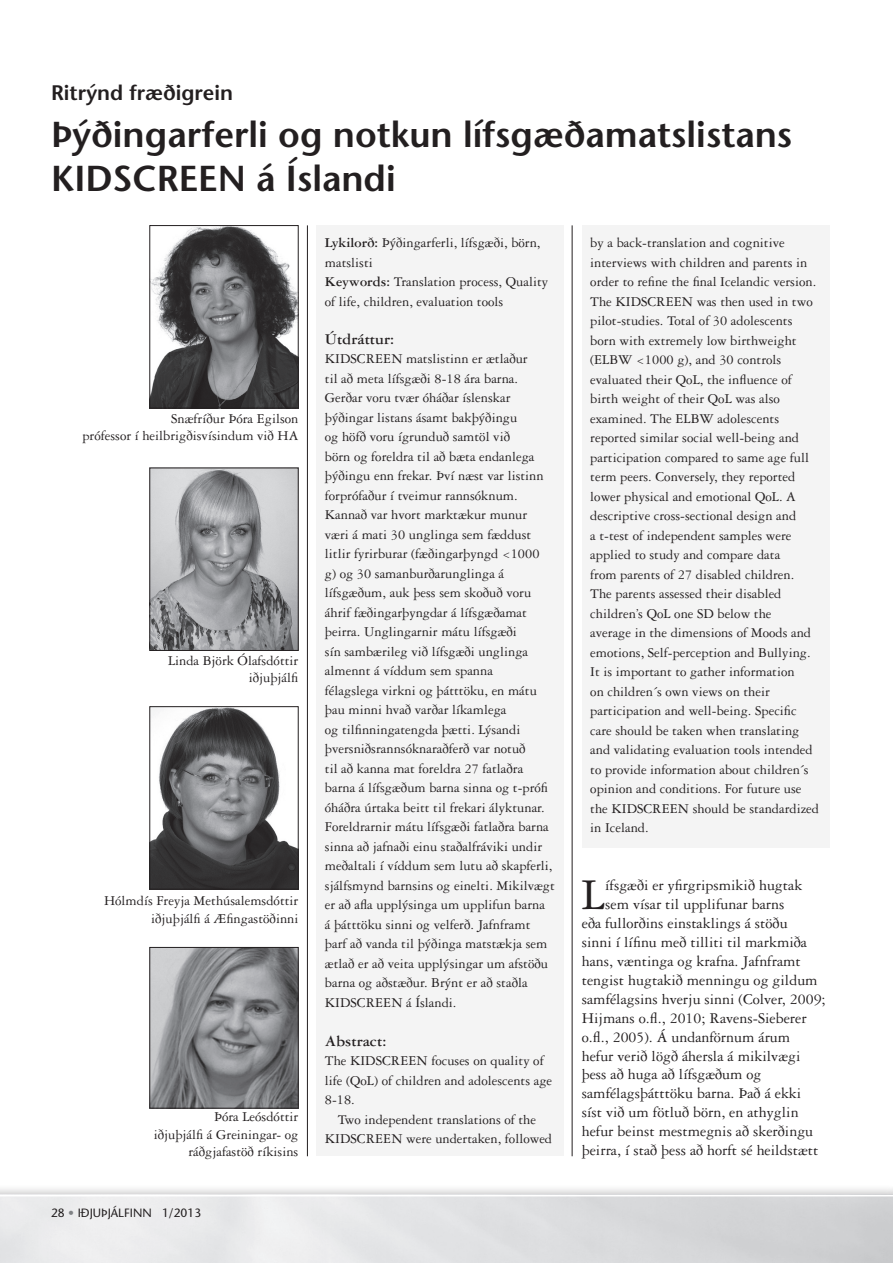
<style>
.page{position:relative;width:893px;height:1263px;background:#fff}
.page>*{position:absolute;margin:0;border:0;box-sizing:border-box;transform-origin:0 0}
.t1{font:46.8px "Garamond 3 LT Std";color:#231f20}
.t2{font:600 36px/43.2px "Stone Sans Std";color:#231f20}
.t3{font:600 21px "Stone Sans Std";color:#231f20}
.t4{font:15.9px "Garamond 3 LT Std";color:#231f20}
.t5{font:700 15.9px "Garamond 3 LT Std";color:#231f20}
.t6{font:14.4px/19.5px "Garamond 3 LT Std";color:#231f20;text-align:right}
.t7{font:500 12px "Stone Sans Std";color:#231f20}
.s1{color:#808285}
.s2{font-weight:700}
</style>
<div class="page">
<div style="left:0;top:1184px;width:893px;height:79px;background:#231f20;opacity:.25"></div>
<img style="left:0;top:1196px;width:893px;height:67px">
<hr style="left:0;top:1195px;width:893px;height:1px;background:#fff">
<div style="left:582px;top:225px;width:247px;height:623px;background:#f4f4f4"></div>
<div style="left:316px;top:225px;width:248px;height:931px;background:#f4f4f4"></div>
<hr style="left:307px;top:225px;width:1px;height:931px;background:#231f20">
<hr style="left:572px;top:225px;width:1px;height:931px;background:#231f20">
<img style="left:152px;top:470px;width:144px;height:179px">
<img style="left:152px;top:949px;width:144px;height:157px">
<div style="left:150px;top:947px;width:148px;height:161px;border:1px solid #231f20"></div>
<img style="left:152px;top:227px;width:144px;height:179px">
<div style="left:150px;top:225px;width:148px;height:183px;border:1px solid #231f20"></div>
<img style="left:152px;top:708px;width:144px;height:179px">
<div style="left:150px;top:706px;width:148px;height:183px;border:1px solid #231f20"></div>
<h3 class="t3" style="left:51px;top:81px;width:184px">Ritrýnd fræðigrein</h3>
<h2 class="t2" style="left:51px;top:113px;width:743px">Þýðingarferli og notkun lífsgæðamatslistans<br>KIDSCREEN á Íslandi</h2>
<p class="t6" style="left:82px;top:410px;width:217px;line-height:17.4px">Snæfríður Þóra Egilson<br>prófessor í heilbrigðisvísindum við HA</p>
<p class="t6" style="left:168px;top:652px;width:132px;line-height:17.4px">Linda Björk Ólafsdóttir iðjuþjálfi</p>
<p class="t6" style="left:104px;top:892px;width:196px;line-height:17.4px">Hólmdís Freyja Methúsalemsdóttir iðjuþjálfi á Æfingastöðinni</p>
<p class="t6" style="left:154px;top:1108px;width:146px;line-height:17.4px">Þóra Leósdóttir<br>iðjuþjálfi á Greiningar- og ráðgjafastöð ríkisins</p>
<p class="t7" style="left:51px;top:1205px;width:152px">28 <span class="s1">•</span> IÐJUÞJÁLFINN 1/2013</p>
<p class="t6" style="left:325px;top:233px;width:225px;text-align:left"><span class="s2">Lykilorð:</span> Þýðingarferli, lífsgæði, börn, matslisti<br><span class="s2">Keywords:</span> Translation process, Quality of life, children, evaluation tools</p>
<p class="t5" style="left:325px;top:330px;width:71px">Útdráttur:</p>
<p class="t6" style="left:325px;top:349px;width:231px;text-align:left">KIDSCREEN matslistinn er ætlaður<br>til að meta lífsgæði 8-18 ára barna.<br>Gerðar voru tvær óháðar íslenskar þýðingar listans ásamt bakþýðingu<br>og höfð voru ígrunduð samtöl við<br>börn og foreldra til að bæta endanlega þýðingu enn frekar. Því næst var listinn forprófaður í tveimur rannsóknum.<br>Kannað var hvort marktækur munur<br>væri á mati 30 unglinga sem fæddust litlir fyrirburar (fæðingarþyngd &lt;1000<br>g) og 30 samanburðarunglinga á lífsgæðum, auk þess sem skoðuð voru áhrif fæðingarþyngdar á lífsgæðamat þeirra. Unglingarnir mátu lífsgæði<br>sín sambærileg við lífsgæði unglinga almennt á víddum sem spanna<br>félagslega virkni og þátttöku, en mátu þau minni hvað varðar líkamlega<br>og tilfinningatengda þætti. Lýsandi þversniðsrannsóknaraðferð var notuð<br>til að kanna mat foreldra 27 fatlaðra barna á lífsgæðum barna sinna og t-prófi óháðra úrtaka beitt til frekari ályktunar.<br>Foreldrarnir mátu lífsgæði fatlaðra barna sinna að jafnaði einu staðalfráviki undir meðaltali í víddum sem lutu að skapferli, sjálfsmynd barnsins og einelti. Mikilvægt er að afla upplýsinga um upplifun barna<br>á þátttöku sinni og velferð. Jafnframt þarf að vanda til þýðinga matstækja sem ætlað er að veita upplýsingar um afstöðu barna og aðstæður. Brýnt er að staðla KIDSCREEN á Íslandi.</p>
<p class="t5" style="left:325px;top:1032px;width:63px">Abstract:</p>
<p class="t6" style="left:325px;top:1051px;width:229px;text-align:left">The KIDSCREEN focuses on quality of life (QoL) of children and adolescents age<br>8-18.</p>
<p class="t6" style="left:325px;top:1110px;width:229px;text-align:center">Two independent translations of the<br>KIDSCREEN were undertaken, followed</p>
<p class="t6" style="left:590px;top:233px;width:230px;text-align:left">by a back-translation and cognitive interviews with children and parents in order to refine the final Icelandic version.<br>The KIDSCREEN was then used in two pilot-studies. Total of 30 adolescents born with extremely low birthweight (ELBW &lt;1000 g), and 30 controls evaluated their QoL, the influence of birth weight of their QoL was also examined. The ELBW adolescents reported similar social well-being and participation compared to same age full term peers. Conversely, they reported lower physical and emotional QoL. A descriptive cross-sectional design and<br>a t-test of independent samples were applied to study and compare data<br>from parents of 27 disabled children.<br>The parents assessed their disabled children’s QoL one SD below the<br>average in the dimensions of Moods and emotions, Self-perception and Bullying.<br>It is important to gather information<br>on children´s own views on their participation and well-being. Specific care should be taken when translating and validating evaluation tools intended to provide information about children´s opinion and conditions. For future use the KIDSCREEN should be standardized in Iceland.</p>
<h1 class="t1" style="left:582px;top:870px;width:25px">L</h1>
<p class="t4" style="left:605px;top:877px;width:199px">ífsgæði er yfirgripsmikið hugtak</p>
<p class="t4" style="left:605px;top:896px;width:181px">sem vísar til upplifunar barns</p>
<p class="t4" style="left:582px;top:915px;width:207px">eða fullorðins einstaklings á stöðu</p>
<p class="t4" style="left:582px;top:934px;width:227px">sinni í lífinu með tilliti til markmiða</p>
<p class="t4" style="left:582px;top:952px;width:221px">hans, væntinga og krafna. Jafnframt</p>
<p class="t4" style="left:582px;top:971px;width:237px">tengist hugtakið menningu og gildum</p>
<p class="t4" style="left:582px;top:990px;width:245px">samfélagsins hverju sinni (Colver, 2009;</p>
<p class="t4" style="left:582px;top:1009px;width:226px">Hijmans o.fl., 2010; Ravens-Sieberer</p>
<p class="t4" style="left:582px;top:1028px;width:210px">o.fl., 2005). Á undanförnum árum</p>
<p class="t4" style="left:582px;top:1047px;width:220px">hefur verið lögð áhersla á mikilvægi</p>
<p class="t4" style="left:582px;top:1066px;width:181px">þess að huga að lífsgæðum og</p>
<p class="t4" style="left:582px;top:1085px;width:221px">samfélagsþátttöku barna. Það á ekki</p>
<p class="t4" style="left:582px;top:1104px;width:218px">síst við um fötluð börn, en athyglin</p>
<p class="t4" style="left:582px;top:1123px;width:233px">hefur beinst mestmegnis að skerðingu</p>
<p class="t4" style="left:582px;top:1142px;width:238px">þeirra, í stað þess að horft sé heildstætt</p>
</div>
